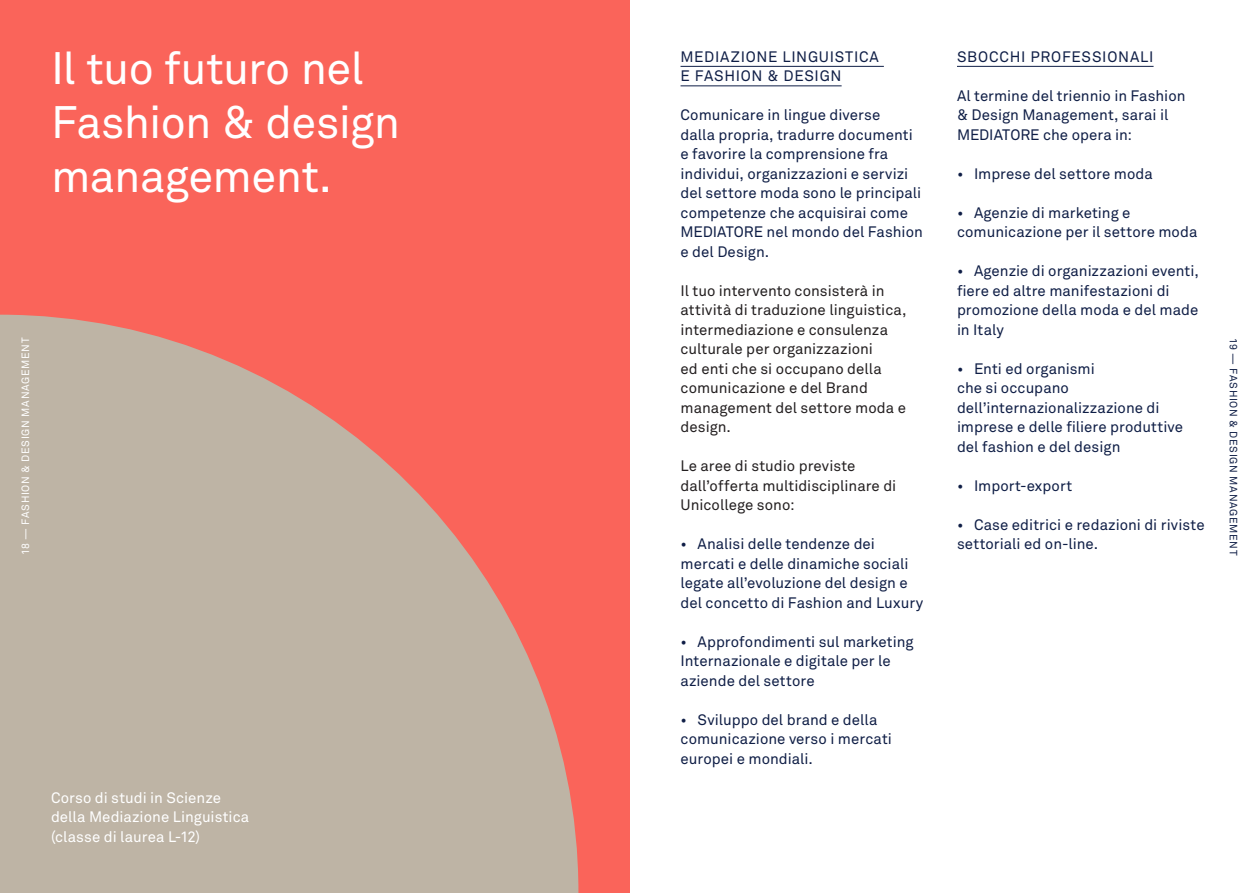
<style>
.page{position:relative;width:1259px;height:893px;background:#fff}
.page>*{position:absolute;margin:0;border:0;box-sizing:border-box;transform-origin:0 0}
.t1{font:45px/54px "Akkurat Pro";letter-spacing:-.015em;color:#fff}
.t2{font:15px/19.5px "Akkurat Pro";color:#0f1e46}
.t3{font:15px/19.5px "Akkurat Pro";color:#231f20}
.t4{font:15px "Akkurat Pro";color:#fff}
.t5{font:15px "Akkurat Pro";letter-spacing:.045em;color:#0f1e46}
.t6{font:15px "Akkurat Pro";letter-spacing:.05em;color:#0f1e46}
.t7{font:10.5px "Akkurat Pro";letter-spacing:.06em;color:#fff}
.t8{font:10.5px "Akkurat Pro";letter-spacing:.06em;color:#0f1e46}
</style>
<div class="page">
<div style="left:0;top:0;width:629px;height:893px;background:#fa645a"></div>
<svg style="left:0;top:315px;width:578px;height:578px;fill:#beb4a5"></svg>
<hr style="left:680px;top:66px;width:204px;height:1px;background:#0f1e46">
<hr style="left:680px;top:86px;width:161px;height:1px;background:#0f1e46">
<hr style="left:957px;top:66px;width:196px;height:1px;background:#0f1e46">
<p class="t1" style="left:51px;top:42px;width:314px">Il tuo futuro nel</p>
<p class="t1" style="left:51px;top:96px;width:351px">Fashion &amp; design management.</p>
<p class="t5" style="left:680px;top:48px;width:200px">MEDIAZIONE LINGUISTICA</p>
<p class="t5" style="left:680px;top:67px;width:163px">E FASHION &amp; DESIGN</p>
<p class="t2" style="left:680px;top:106px;width:244px">Comunicare in lingue diverse<br>dalla propria, tradurre documenti e favorire la comprensione fra individui, organizzazioni e servizi del settore moda sono le principali competenze che acquisirai come<br>MEDIATORE nel mondo del Fashion e del Design.</p>
<p class="t3" style="left:680px;top:281px;width:227px">Il tuo intervento consisterà in attività di traduzione linguistica, intermediazione e consulenza culturale per organizzazioni<br>ed enti che si occupano della comunicazione e del Brand management del settore moda e design.</p>
<p class="t3" style="left:680px;top:457px;width:217px">Le aree di studio previste dall’offerta multidisciplinare di<br>Unicollege sono:</p>
<p class="t2" style="left:680px;top:535px;width:244px">• Analisi delle tendenze dei mercati e delle dinamiche sociali legate all’evoluzione del design e del concetto di Fashion and Luxury</p>
<p class="t2" style="left:680px;top:632px;width:235px">• Approfondimenti sul marketing<br>Internazionale e digitale per le aziende del settore</p>
<p class="t2" style="left:680px;top:710px;width:213px">• Sviluppo del brand e della comunicazione verso i mercati europei e mondiali.</p>
<p class="t6" style="left:957px;top:48px;width:198px">SBOCCHI PROFESSIONALI</p>
<p class="t2" style="left:957px;top:86px;width:230px">Al termine del triennio in Fashion &amp; Design Management, sarai il<br>MEDIATORE che opera in:</p>
<p class="t2" style="left:957px;top:164px;width:197px">• Imprese del settore moda</p>
<p class="t2" style="left:957px;top:203px;width:242px">• Agenzie di marketing e comunicazione per il settore moda</p>
<p class="t2" style="left:957px;top:262px;width:243px">• Agenzie di organizzazioni eventi, fiere ed altre manifestazioni di promozione della moda e del made in Italy</p>
<p class="t2" style="left:957px;top:359px;width:228px">• Enti ed organismi<br>che si occupano dell’internazionalizzazione di imprese e delle filiere produttive del fashion e del design</p>
<p class="t2" style="left:957px;top:476px;width:117px">• Import-export</p>
<p class="t2" style="left:957px;top:515px;width:249px">• Case editrici e redazioni di riviste settoriali ed on-line.</p>
<p class="t7" style="left:20px;top:555px;width:219px;rotate:-90deg">18 — FASHION &amp; DESIGN MANAGEMENT</p>
<p class="t8" style="left:1239px;top:338px;width:219px;rotate:90deg">19 — FASHION &amp; DESIGN MANAGEMENT</p>
<p class="t4" style="left:51px;top:789px;width:171px">Corso di studi in Scienze</p>
<p class="t4" style="left:51px;top:808px;width:200px">della Mediazione Linguistica</p>
<p class="t4" style="left:51px;top:828px;width:151px">(classe di laurea L-12)</p>
</div>
